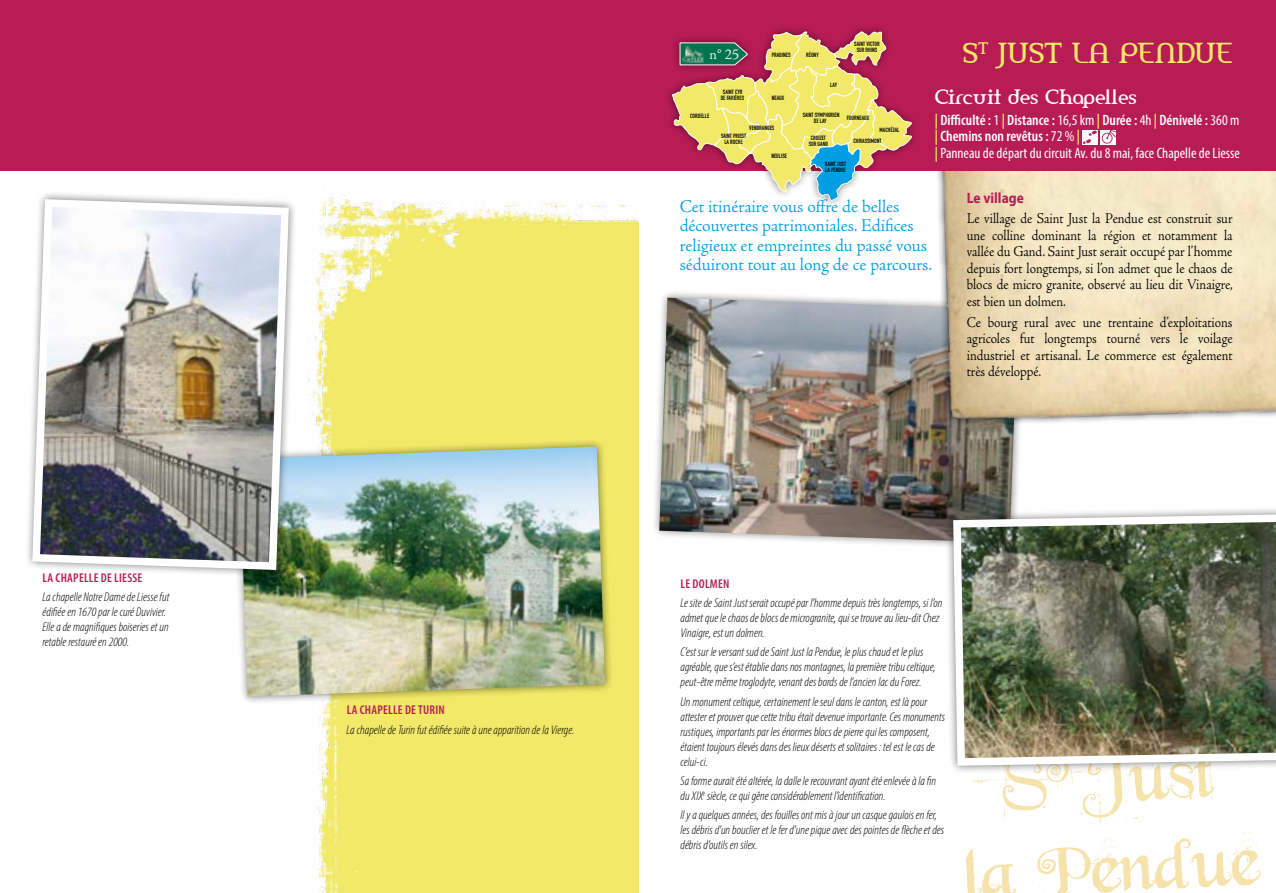
<style>
.page{position:relative;width:1276px;height:893px;background:#fff}
.page>*{position:absolute;margin:0;border:0;box-sizing:border-box;transform-origin:0 0}
.t1{font:74.55px/89.6px "Beyond Wonderland";color:#f6e3ac;text-align:center}
.t2{font:27px "Amerika";color:#f1e967}
.t3{font:19.5px "Amerika";color:#fff}
.t4{font:300 18px/19.5px "Adobe Jenson Pro";letter-spacing:-.005em;color:#009fe3}
.t5{font:300 15px/16.5px "Adobe Jenson Pro";color:#000;text-align:justify;scale:.9 1}
.t6{font:condensed 15px/16.5px "Myriad Pro";color:#fff}
.t7{font:700 15px "Myriad Pro";color:#b71c54;scale:.9 1}
.t8{font:300 15px "Adobe Jenson Pro";color:#fff}
.t9{font:italic 300 condensed 12.75px/15px "Myriad Pro";color:#000}
.t10{font:600 condensed 12.75px "Myriad Pro";letter-spacing:.02em;color:#b71c54}
.t11{font:6.15px/6.1px "DIN Engschrift";color:#000;text-align:center}
.s1{font-weight:600;color:#f1e967}
.s2{font-weight:600}
</style>
<div class="page">
<div style="left:651px;top:290px;width:374px;height:261px;background:#000;opacity:.5"></div>
<img style="left:659px;top:298px;width:359px;height:245px">
<img style="left:308px;top:170px;width:330px;height:723px">
<div style="left:231px;top:439px;width:381px;height:265px;background:#000;opacity:.5"></div>
<img style="left:239px;top:446px;width:366px;height:251px">
<div style="left:25px;top:191px;width:271px;height:387px;background:#000;opacity:.5"></div>
<img style="left:28px;top:195px;width:265px;height:379px">
<img style="left:928px;top:170px;width:348px;height:259px">
<div style="left:0;top:0;width:1276px;height:170px;background:#b71c54"></div>
<div style="left:664px;top:24px;width:255px;height:185px;background:#000;opacity:.5"></div>
<div style="left:1082px;top:130px;width:15px;height:15px;background:#fff"></div>
<div style="left:1100px;top:130px;width:15px;height:15px;background:#fff"></div>
<svg style="left:1083px;top:130px;width:32px;height:14px"></svg>
<div style="left:945px;top:506px;width:331px;height:267px;background:#000;opacity:.5"></div>
<img style="left:949px;top:510px;width:327px;height:260px">
<svg style="left:672px;top:31px;width:240px;height:170px"></svg>
<p class="t10" style="left:43px;top:569px;width:101px">LA CHAPELLE DE LIESSE</p>
<p class="t9" style="left:43px;top:589px;width:128px">La chapelle Notre Dame de Liesse fut édifiée en 1670 par le curé Duvivier.<br>Elle a de magnifiques boiseries et un retable restauré en 2000.</p>
<p class="t10" style="left:347px;top:702px;width:100px">LA CHAPELLE DE TURIN</p>
<p class="t9" style="left:347px;top:722px;width:229px">La chapelle de Turin fut édifiée suite à une apparition de la Vierge.</p>
<p class="t8" style="left:709px;top:45px;width:31px">n° 25</p>
<p class="t11" style="left:771px;top:52px;width:20px">PRADINES</p>
<p class="t11" style="left:806px;top:52px;width:14px">RÉGNY</p>
<p class="t11" style="left:854px;top:41px;width:27px">SAINT VICTOR<br>SUR RHINS</p>
<h2 class="t2" style="left:962px;top:35px;width:271px">S<sup>T</sup> JUST LA PENDUE</h2>
<p class="t11" style="left:830px;top:82px;width:8px">LAY</p>
<p class="t11" style="left:690px;top:113px;width:21px">CORDELLE</p>
<p class="t11" style="left:720px;top:89px;width:25px">SAINT CYR<br>DE FAVIÈRES</p>
<p class="t11" style="left:772px;top:95px;width:14px">NEAUX</p>
<p class="t11" style="left:749px;top:125px;width:27px">VENDRANGES</p>
<p class="t11" style="left:721px;top:133px;width:27px">SAINT PRIEST<br>LA ROCHE</p>
<p class="t11" style="left:771px;top:153px;width:17px">NEULISE</p>
<p class="t11" style="left:802px;top:111px;width:38px">SAINT SYMPHORIEN<br>DE LAY</p>
<p class="t11" style="left:846px;top:115px;width:24px">FOURNEAUX</p>
<p class="t11" style="left:809px;top:135px;width:21px">CROIZET<br>SUR GAND</p>
<p class="t11" style="left:853px;top:124px;width:48px;line-height:11.4px;text-align:left;text-indent:26px">MACHÉZAL<br>CHIRASSIMONT</p>
<p class="t11" style="left:825px;top:161px;width:23px;text-align:left">SAINT JUST<br>LA PENDUE</p>
<h3 class="t3" style="left:935px;top:84px;width:203px">Circuit des Chapelles</h3>
<p class="t6" style="left:935px;top:111px;width:307px"><span class="s1">|</span> <span class="s2">Difficulté :</span> 1 <span class="s1">|</span> <span class="s2">Distance :</span> 16,5 km <span class="s1">|</span> <span class="s2">Durée :</span> 4h <span class="s1">|</span> <span class="s2">Dénivelé :</span> 360 m <span class="s1">|</span> <span class="s2">Chemins non revêtus :</span> 72 % <span class="s1">|<br>|</span> Panneau de départ du circuit Av. du 8 mai, face Chapelle de Liesse</p>
<h3 class="t4" style="left:679px;top:197px;width:254px">Cet itinéraire vous offre de belles découvertes patrimoniales. Edifices religieux et empreintes du passé vous séduiront tout au long de ce parcours.</h3>
<p class="t7" style="left:966px;top:188px;width:65px">Le village</p>
<p class="t5" style="left:966px;top:211px;width:297px">Le village de Saint Just la Pendue est construit sur une colline dominant la région et notamment la vallée du Gand. Saint Just serait occupé par l’homme depuis fort longtemps, si l’on admet que le chaos de blocs de micro granite, observé au lieu dit Vinaigre, est bien un dolmen.</p>
<p class="t5" style="left:966px;top:314px;width:297px">Ce bourg rural avec une trentaine d’exploitations agricoles fut longtemps tourné vers le voilage industriel et artisanal. Le commerce est également très développé.</p>
<p class="t10" style="left:680px;top:576px;width:50px">LE DOLMEN</p>
<p class="t9" style="left:680px;top:595px;width:263px">Le site de Saint Just serait occupé par l’homme depuis très longtemps, si l’on admet que le chaos de blocs de microgranite, qui se trouve au lieu-dit Chez<br>Vinaigre, est un dolmen.</p>
<p class="t9" style="left:680px;top:645px;width:257px">C’est sur le versant sud de Saint Just la Pendue, le plus chaud et le plus agréable, que s’est établie dans nos montagnes, la première tribu celtique, peut-être même troglodyte, venant des bords de l’ancien lac du Forez.</p>
<p class="t9" style="left:680px;top:694px;width:266px">Un monument celtique, certainement le seul dans le canton, est là pour attester et prouver que cette tribu était devenue importante. Ces monuments rustiques, importants par les énormes blocs de pierre qui les composent, étaient toujours élevés dans des lieux déserts et solitaires : tel est le cas de celui-ci.</p>
<p class="t9" style="left:680px;top:773px;width:257px">Sa forme aurait été altérée, la dalle le recouvrant ayant été enlevée à la fin du XIX<sup>e</sup> siècle, ce qui gêne considérablement l’identification.</p>
<p class="t9" style="left:680px;top:807px;width:265px">Il y a quelques années, des fouilles ont mis à jour un casque gaulois en fer, les débris d’un bouclier et le fer d’une pique avec des pointes de flèche et des débris d’outils en silex.</p>
<h1 class="t1" style="left:958px;top:750px;width:297px;rotate:-3deg">S<sup>T</sup> Just<br>la Pendue</h1>
</div>
